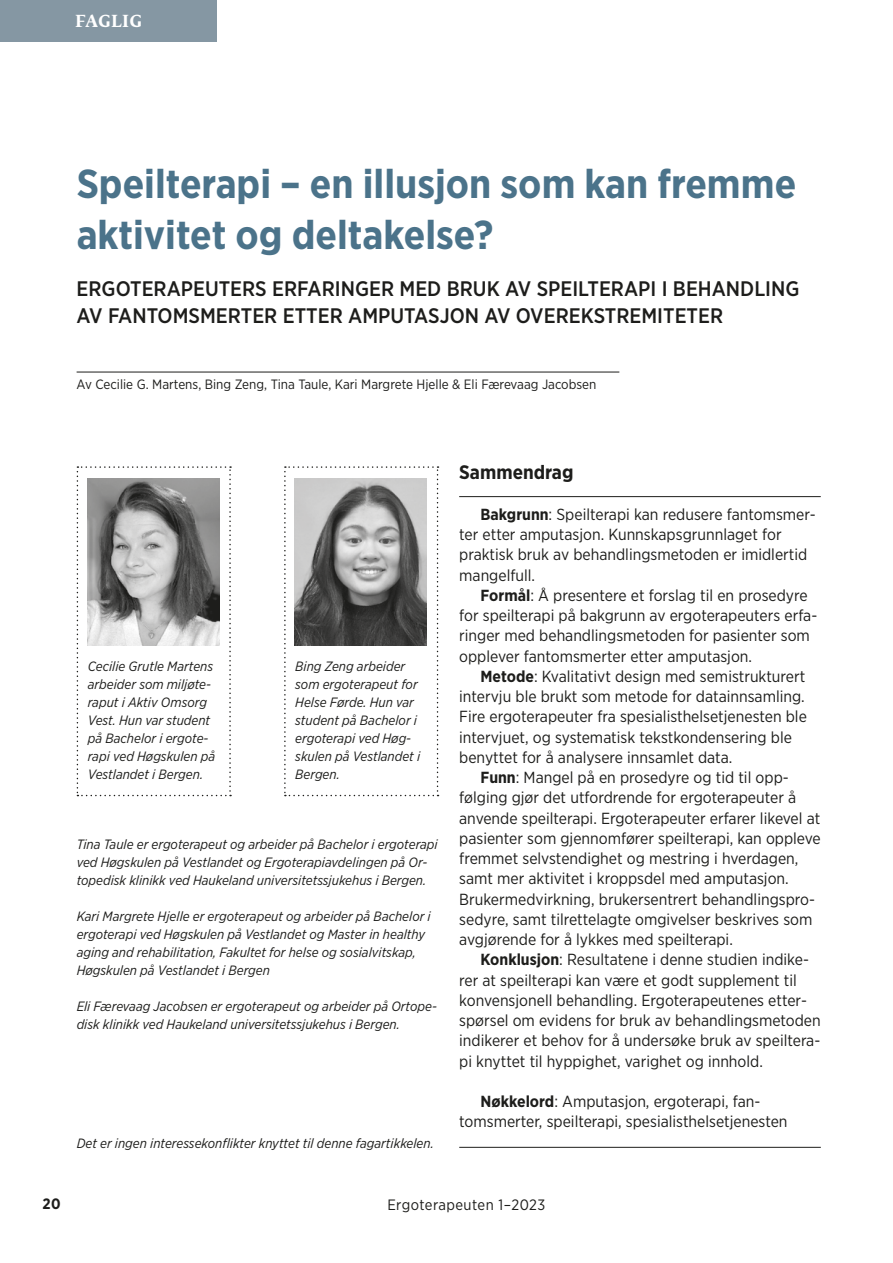
<style>
.page{position:relative;width:893px;height:1263px;background:#fff}
.page>*{position:absolute;margin:0;border:0;box-sizing:border-box;transform-origin:0 0}
._2_tittel_20pkt{font:700 40.5px/51px "Gotham Narrow";color:#4b738a}
._2_undertittel{font:500 21px/27px "Gotham Narrow";color:#1d1d1b}
._4_Mellomtittel_Absr{font:700 19.5px "Gotham Narrow";color:#1d1d1b}
._14_tag{font:700 16.5px "Fedra Serif B Std";letter-spacing:.035em;color:#fff}
._1_brød_innrykk{font:16.05px/20.2px "Gotham Narrow";color:#1d1d1b}
.t1{font:15px "Gotham Narrow";letter-spacing:.03em;color:#1d1d1b}
.t2{font:700 15px "Gotham Narrow";color:#1d1d1b}
._5_billedtekst{font:italic 13.5px/18px "Gotham Narrow";color:#1d1d1b}
._7_byline{font:13.5px "Gotham Narrow";color:#1d1d1b}
.s1{font-weight:700}
</style>
<div class="page">
<div style="left:0;top:0;width:217px;height:41px;background:#8597a3"></div>
<hr style="left:77px;top:372px;width:542px;height:1px;background:#1d1d1b">
<svg style="left:77px;top:466px;width:154px;height:330px"></svg>
<svg style="left:284px;top:466px;width:154px;height:330px"></svg>
<hr style="left:459px;top:496px;width:362px;height:1px;background:#1d1d1b">
<hr style="left:459px;top:1147px;width:362px;height:1px;background:#1d1d1b">
<p class="_14_tag" style="left:75px;top:9px;width:68px">FAGLIG</p>
<h1 class="_2_tittel_20pkt" style="left:77px;top:157px;width:721px">Speilterapi – en illusjon som kan fremme aktivitet og deltakelse?</h1>
<p class="_2_undertittel" style="left:77px;top:275px;width:724px">ERGOTERAPEUTERS ERFARINGER MED BRUK AV SPEILTERAPI I BEHANDLING<br>AV FANTOMSMERTER ETTER AMPUTASJON AV OVEREKSTREMITETER</p>
<p class="_7_byline" style="left:77px;top:376px;width:521px">Av Cecilie G. Martens, Bing Zeng, Tina Taule, Kari Margrete Hjelle &amp; Eli Færevaag Jacobsen</p>
<p class="_5_billedtekst" style="left:88px;top:657px;width:129px">Cecilie Grutle Martens arbeider som miljøte&shy;raput i Aktiv Omsorg<br>Vest. Hun var student på Bachelor i ergote&shy;rapi ved Høgskulen på<br>Vestlandet i Bergen.</p>
<p class="_5_billedtekst" style="left:295px;top:657px;width:126px">Bing Zeng arbeider som ergoterapeut for<br>Helse Førde. Hun var student på Bachelor i ergoterapi ved Høg&shy;skulen på Vestlandet i<br>Bergen.</p>
<p class="_5_billedtekst" style="left:77px;top:834px;width:363px">Tina Taule er ergoterapeut og arbeider på Bachelor i ergoterapi ved Høgskulen på Vestlandet og Ergoterapiavdelingen på Or&shy;topedisk klinikk ved Haukeland universitetssjukehus i Bergen.</p>
<p class="_5_billedtekst" style="left:77px;top:906px;width:356px">Kari Margrete Hjelle er ergoterapeut og arbeider på Bachelor i ergoterapi ved Høgskulen på Vestlandet og Master in healthy aging and rehabilitation, Fakultet for helse og sosialvitskap, Høgskulen på Vestlandet i Bergen</p>
<p class="_5_billedtekst" style="left:77px;top:996px;width:362px">Eli Færevaag Jacobsen er ergoterapeut og arbeider på Ortope&shy;disk klinikk ved Haukeland universitetssjukehus i Bergen.</p>
<p class="_5_billedtekst" style="left:77px;top:1133px;width:359px">Det er ingen interessekonflikter knyttet til denne fagartikkelen.</p>
<p class="_4_Mellomtittel_Absr" style="left:459px;top:460px;width:116px">Sammendrag</p>
<p class="_1_brød_innrykk" style="left:459px;top:504px;width:358px;text-indent:21px"><span class="s1">Bakgrunn</span>: Speilterapi kan redusere fantomsmer&shy;ter etter amputasjon. Kunnskapsgrunnlaget for praktisk bruk av behandlingsmetoden er imidlertid mangelfull.</p>
<p class="_1_brød_innrykk" style="left:459px;top:585px;width:360px;text-indent:21px"><span class="s1">Formål</span>: Å presentere et forslag til en prosedyre for speilterapi på bakgrunn av ergoterapeuters erfa&shy;ringer med behandlingsmetoden for pasienter som opplever fantomsmerter etter amputasjon.</p>
<p class="_1_brød_innrykk" style="left:459px;top:666px;width:349px;text-indent:21px"><span class="s1">Metode</span>: Kvalitativt design med semistrukturert intervju ble brukt som metode for datainnsamling.<br>Fire ergoterapeuter fra spesialisthelsetjenesten ble intervjuet, og systematisk tekstkondensering ble benyttet for å analysere innsamlet data.</p>
<p class="_1_brød_innrykk" style="left:459px;top:767px;width:363px;text-indent:21px"><span class="s1">Funn</span>: Mangel på en prosedyre og tid til opp&shy;følging gjør det utfordrende for ergoterapeuter å anvende speilterapi. Ergoterapeuter erfarer likevel at pasienter som gjennomfører speilterapi, kan oppleve fremmet selvstendighet og mestring i hverdagen, samt mer aktivitet i kroppsdel med amputasjon.<br>Brukermedvirkning, brukersentrert behandlingspro&shy;sedyre, samt tilrettelagte omgivelser beskrives som avgjørende for å lykkes med speilterapi.</p>
<p class="_1_brød_innrykk" style="left:459px;top:949px;width:363px;text-indent:21px"><span class="s1">Konklusjon</span>: Resultatene i denne studien indike&shy;rer at speilterapi kan være et godt supplement til konvensjonell behandling. Ergoterapeutenes etter&shy;spørsel om evidens for bruk av behandlingsmetoden indikerer et behov for å undersøke bruk av speiltera&shy;pi knyttet til hyppighet, varighet og innhold.</p>
<p class="_1_brød_innrykk" style="left:459px;top:1091px;width:330px;text-align:center"><span class="s1">Nøkkelord</span>: Amputasjon, ergoterapi, fan&shy;tomsmerter, speilterapi, spesialisthelsetjenesten</p>
<p class="t2" style="left:43px;top:1194px;width:20px">20</p>
<p class="t1" style="left:387px;top:1196px;width:160px">Ergoterapeuten 1–2023</p>
</div>
